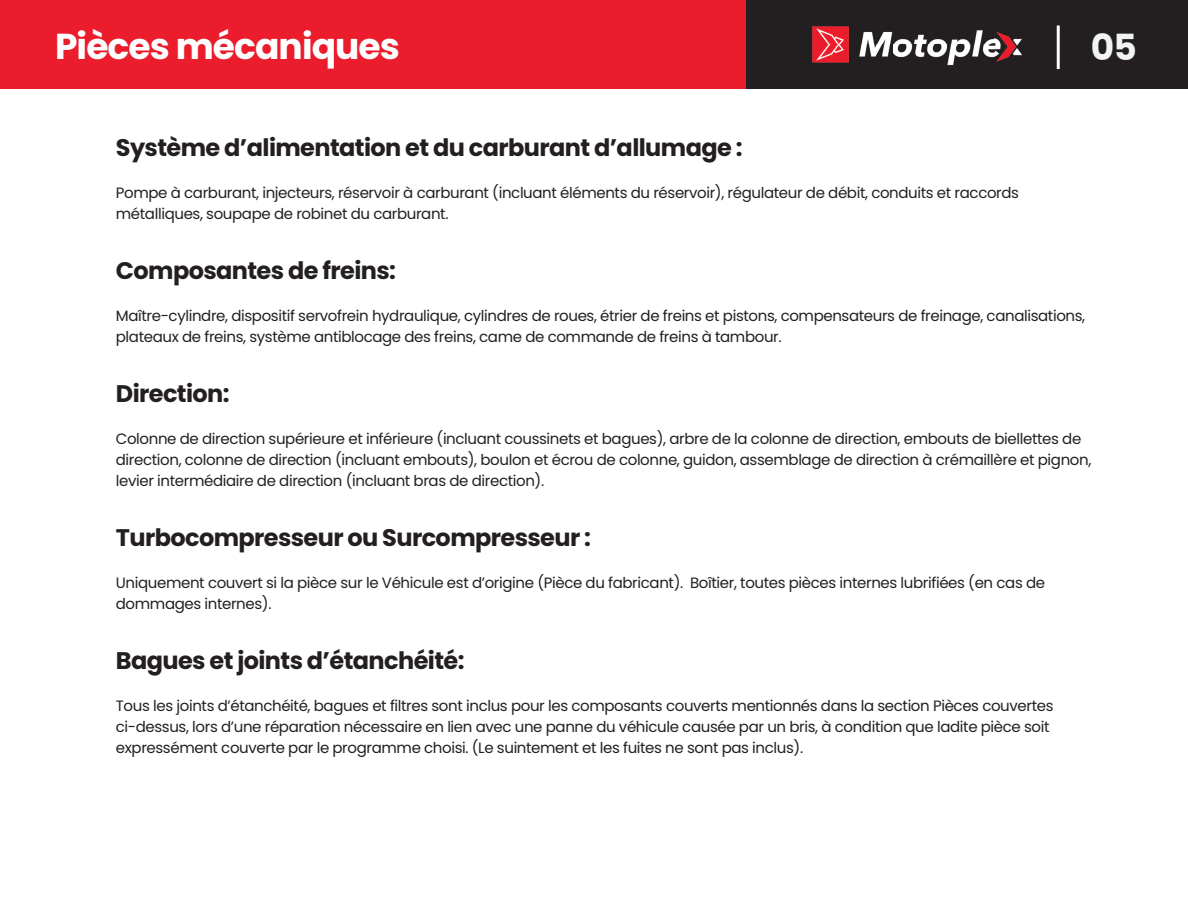
<style>
.page{position:relative;width:1188px;height:918px;background:#fff}
.page>*{position:absolute;margin:0;border:0;box-sizing:border-box;transform-origin:0 0}
.t1{font:700 36px "Poppins";letter-spacing:-.025em;color:#fff}
.t2{font:700 36px "Poppins";color:#f2f3f4}
.t3{font:700 24px "Poppins";letter-spacing:-.025em;color:#231f20}
.t4{font:15px/21px "Poppins";letter-spacing:-.025em;color:#231f20}
</style>
<div class="page">
<div style="left:0;top:0;width:860px;height:88px;background:#eb1d2d"></div>
<div style="left:746px;top:0;width:442px;height:88px;background:#231f20"></div>
<img style="left:793px;top:26px;width:251px;height:63px">
<hr style="left:1057px;top:26px;width:3px;height:43px;background:#fff">
<h1 class="t1" style="left:55px;top:26px;width:346px">Pièces mécaniques</h1>
<h1 class="t2" style="left:1091px;top:26px;width:47px">05</h1>
<h2 class="t3" style="left:116px;top:134px;width:628px">Système d’alimentation et du carburant d’allumage :</h2>
<p class="t4" style="left:116px;top:182px;width:905px">Pompe à carburant, injecteurs, réservoir à carburant (incluant éléments du réservoir), régulateur de débit, conduits et raccords métalliques, soupape de robinet du carburant.</p>
<h2 class="t3" style="left:116px;top:257px;width:282px">Composantes de freins:</h2>
<p class="t4" style="left:116px;top:305px;width:971px">Maître-cylindre, dispositif servofrein hydraulique, cylindres de roues, étrier de freins et pistons, compensateurs de freinage, canalisations, plateaux de freins, système antiblocage des freins, came de commande de freins à tambour.</p>
<h2 class="t3" style="left:116px;top:380px;width:115px">Direction:</h2>
<p class="t4" style="left:116px;top:428px;width:977px">Colonne de direction supérieure et inférieure (incluant coussinets et bagues), arbre de la colonne de direction, embouts de biellettes de direction, colonne de direction (incluant embouts), boulon et écrou de colonne, guidon, assemblage de direction à crémaillère et pignon, levier intermédiaire de direction (incluant bras de direction).</p>
<h2 class="t3" style="left:116px;top:524px;width:477px">Turbocompresseur ou Surcompresseur :</h2>
<p class="t4" style="left:116px;top:572px;width:931px">Uniquement couvert si la pièce sur le Véhicule est d’origine (Pièce du fabricant). Boîtier, toutes pièces internes lubrifiées (en cas de dommages internes).</p>
<h2 class="t3" style="left:116px;top:647px;width:350px">Bagues et joints d’étanchéité:</h2>
<p class="t4" style="left:116px;top:695px;width:939px">Tous les joints d’étanchéité, bagues et filtres sont inclus pour les composants couverts mentionnés dans la section Pièces couvertes ci-dessus, lors d’une réparation nécessaire en lien avec une panne du véhicule causée par un bris, à condition que ladite pièce soit expressément couverte par le programme choisi. (Le suintement et les fuites ne sont pas inclus).</p>
</div>
